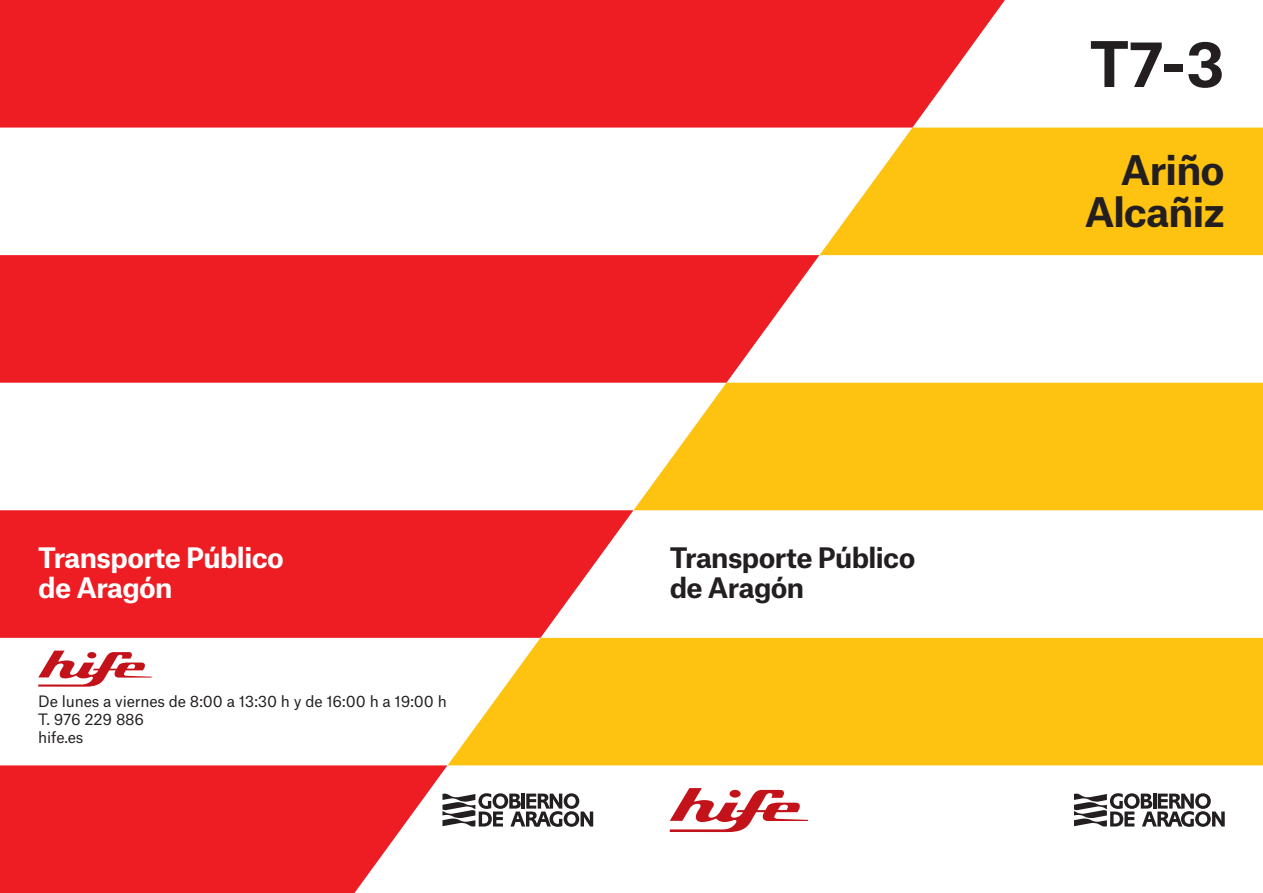
<style>
.page{position:relative;width:1263px;height:893px;background:#fff}
.page>*{position:absolute;margin:0;border:0;box-sizing:border-box;transform-origin:0 0}
.t1{font:700 60px "Atlas Grotesk";color:#231f20}
.t2{font:700 39px/42px "Atlas Grotesk";letter-spacing:-.02em;color:#231f20;text-align:right}
.t3{font:700 27px/30px "Atlas Grotesk";letter-spacing:-.025em;color:#231f20}
.t4{font:700 27px/30px "Atlas Grotesk";letter-spacing:-.025em;color:#fff}
.t5{font:15px/18px "Atlas Grotesk";letter-spacing:-.01em;color:#231f20}
</style>
<div class="page">
<svg style="left:633px;top:383px;width:630px;height:127px;background:#fec623"></svg>
<svg style="left:0;top:510px;width:633px;height:128px;background:#ef2e33"></svg>
<div style="left:448px;top:638px;width:815px;height:127px;background:#fec210"></div>
<svg style="left:0;top:765px;width:447px;height:128px;background:#ef3439"></svg>
<div style="left:0;top:255px;width:819px;height:128px;background:#ee1d23"></div>
<svg style="left:819px;top:128px;width:444px;height:127px;background:#fec829"></svg>
<div style="left:0;top:0;width:1005px;height:128px;background:#ee1d23"></div>
<div style="left:441px;top:792px;width:36px;height:36px;background:#fff"></div>
<svg style="left:442px;top:793px;width:151px;height:34px"></svg>
<svg style="left:1074px;top:793px;width:151px;height:34px"></svg>
<svg style="left:38px;top:651px;width:114px;height:36px"></svg>
<svg style="left:670px;top:788px;width:138px;height:44px"></svg>
<h3 class="t4" style="left:38px;top:540px;width:247px">Transporte Público de Aragón</h3>
<p class="t5" style="left:38px;top:690px;width:410px">De lunes a viernes de 8:00 a 13:30 h y de 16:00 h a 19:00 h<br>T. 976 229 886<br>hife.es</p>
<h3 class="t3" style="left:670px;top:540px;width:247px">Transporte Público de Aragón</h3>
<h1 class="t1" style="left:1089px;top:15px;width:137px">T7-3</h1>
<h2 class="t2" style="left:1085px;top:146px;width:142px">Ariño<br>Alcañiz</h2>
</div>
